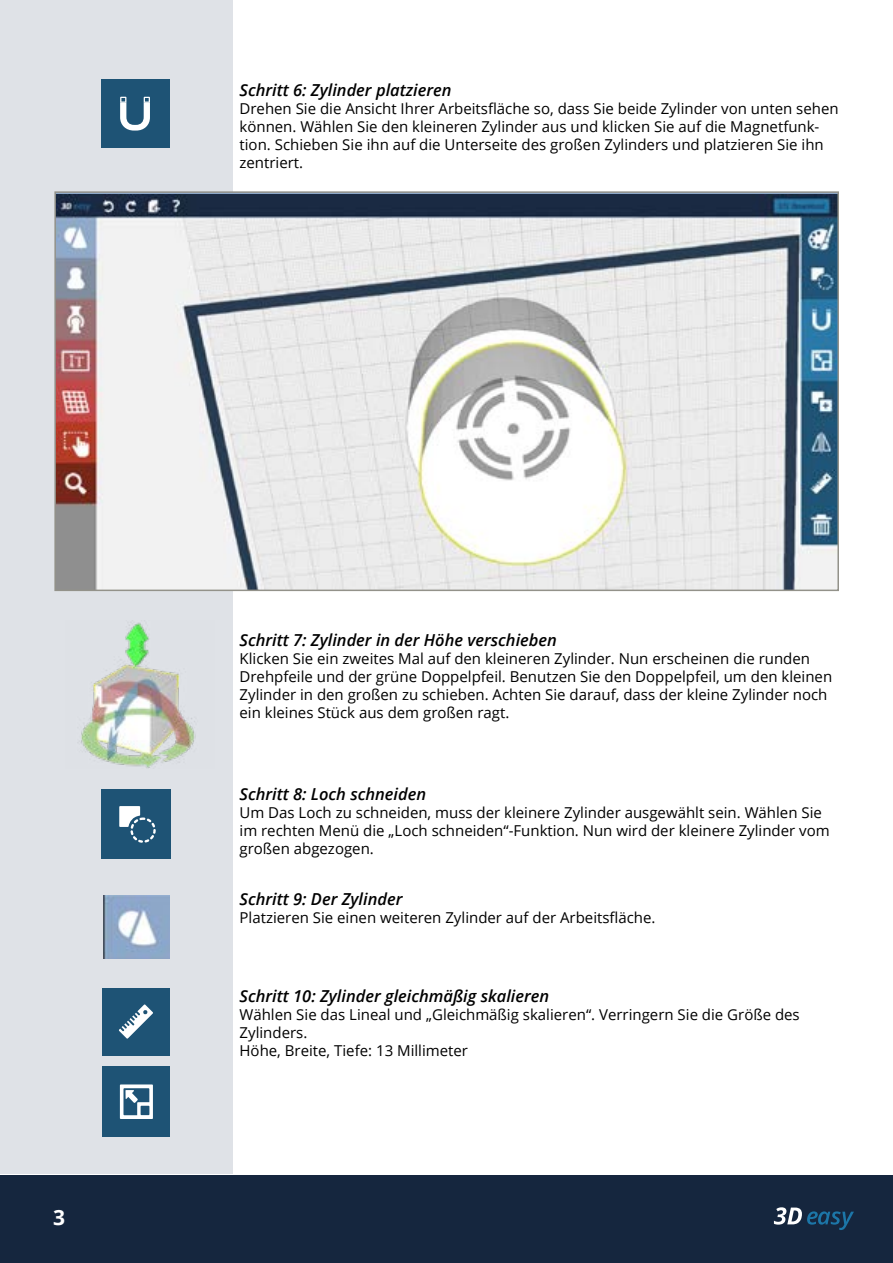
<style>
.page{position:relative;width:893px;height:1263px;background:#fff}
.page>*{position:absolute;margin:0;border:0;box-sizing:border-box;transform-origin:0 0}
.t1{font:700 21px "Open Sans";color:#fff}
.t2{font:italic 600 16.5px "Open Sans";color:#000}
.t3{font:15px/18px "Open Sans";color:#000}
</style>
<div class="page">
<div style="left:0;top:1175px;width:893px;height:87px;background:#15263e"></div>
<svg style="left:774px;top:1207px;width:80px;height:23px"></svg>
<div style="left:0;top:0;width:232px;height:1173px;background:#dfe2e7"></div>
<img style="left:104px;top:895px;width:65px;height:64px">
<div style="left:102px;top:988px;width:68px;height:67px;background:#1e5375"></div>
<svg style="left:119px;top:1004px;width:34px;height:35px"></svg>
<img style="left:57px;top:194px;width:779px;height:394px">
<div style="left:54px;top:191px;width:785px;height:400px;border:2px solid #93928a"></div>
<hr style="left:0;top:238px;width:1px;height:98px;background:#808b9e">
<div style="left:101px;top:79px;width:68px;height:68px;background:#1e5375"></div>
<svg style="left:120px;top:97px;width:30px;height:34px"></svg>
<img style="left:81px;top:622px;width:115px;height:146px">
<div style="left:102px;top:789px;width:69px;height:70px;background:#1e5375"></div>
<svg style="left:119px;top:806px;width:37px;height:37px"></svg>
<div style="left:102px;top:1066px;width:68px;height:71px;background:#1e5375"></div>
<svg style="left:120px;top:1084px;width:33px;height:35px"></svg>
<p class="t2" style="left:240px;top:79px;width:214px">Schritt 6: Zylinder platzieren</p>
<p class="t3" style="left:240px;top:99px;width:601px">Drehen Sie die Ansicht Ihrer Arbeitsfläche so, dass Sie beide Zylinder von unten sehen können. Wählen Sie den kleineren Zylinder aus und klicken Sie auf die Magnetfunk&shy;tion. Schieben Sie ihn auf die Unterseite des großen Zylinders und platzieren Sie ihn zentriert.</p>
<h1 class="t1" style="left:53px;top:1202px;width:13px">3</h1>
<p class="t2" style="left:240px;top:629px;width:319px">Schritt 7: Zylinder in der Höhe verschieben</p>
<p class="t3" style="left:240px;top:649px;width:594px">Klicken Sie ein zweites Mal auf den kleineren Zylinder. Nun erscheinen die runden Drehpfeile und der grüne Doppelpfeil. Benutzen Sie den Doppelpfeil, um den kleinen Zylinder in den großen zu schieben. Achten Sie darauf, dass der kleine Zylinder noch ein kleines Stück aus dem großen ragt.</p>
<p class="t2" style="left:240px;top:783px;width:188px">Schritt 8: Loch schneiden</p>
<p class="t3" style="left:240px;top:803px;width:592px">Um Das Loch zu schneiden, muss der kleinere Zylinder ausgewählt sein. Wählen Sie im rechten Menü die „Loch schneiden“-Funktion. Nun wird der kleinere Zylinder vom großen abgezogen.</p>
<p class="t2" style="left:240px;top:888px;width:164px">Schritt 9: Der Zylinder</p>
<p class="t3" style="left:240px;top:908px;width:418px">Platzieren Sie einen weiteren Zylinder auf der Arbeitsfläche.</p>
<p class="t2" style="left:240px;top:984px;width:311px">Schritt 10: Zylinder gleichmäßig skalieren</p>
<p class="t3" style="left:240px;top:1005px;width:562px">Wählen Sie das Lineal und „Gleichmäßig skalieren“. Verringern Sie die Größe des<br>Zylinders.<br>Höhe, Breite, Tiefe: 13 Millimeter</p>
</div>
